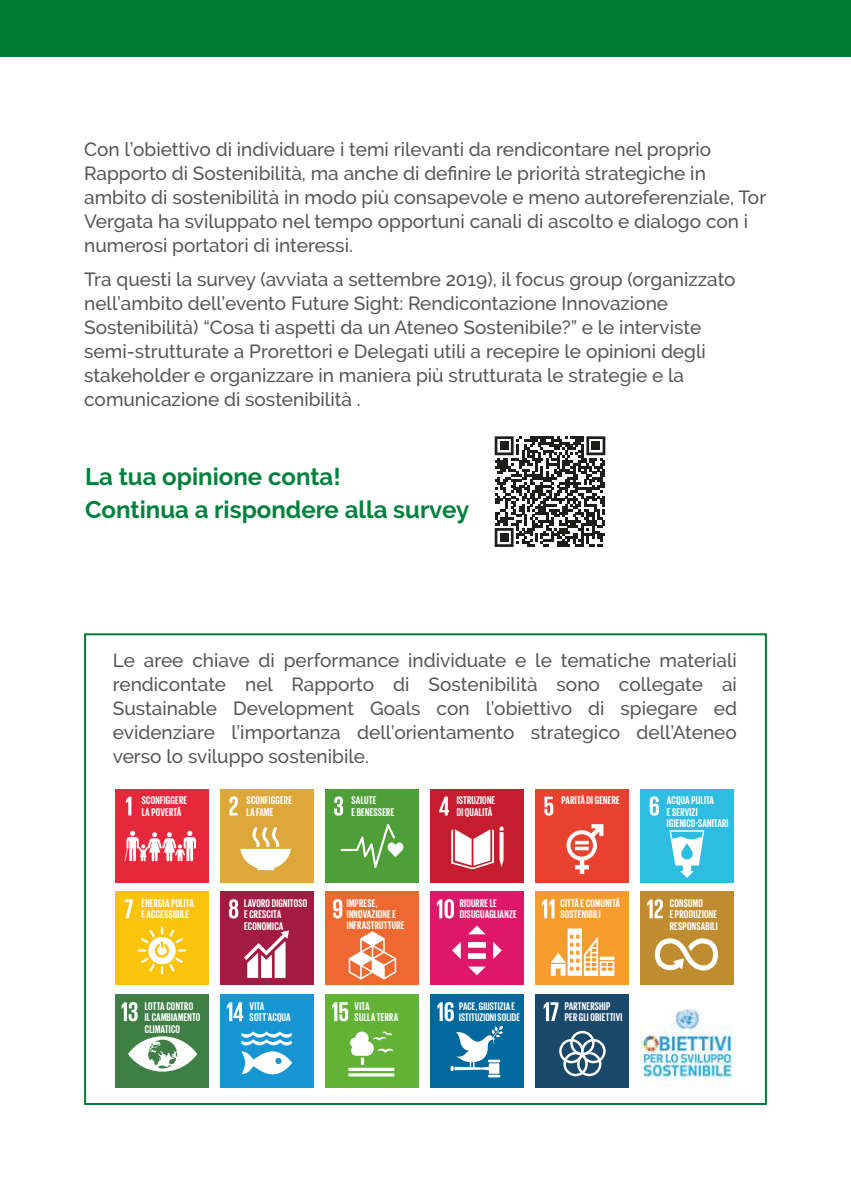
<style>
.page{position:relative;width:851px;height:1191px;background:#fff}
.page>*{position:absolute;margin:0;border:0;box-sizing:border-box;transform-origin:0 0}
.t1{font:700 24px/32.8px "Raleway";color:#00823c}
.t2{font:500 19px/24px "Raleway";color:#575756}
.t3{font:700 11.4px/11.4px "Giorgio Sans";letter-spacing:.02em;color:#fff}
.t4{font:700 11.2px/11.2px "Giorgio Sans";letter-spacing:.015em;color:#fff}
</style>
<div class="page">
<svg style="left:494px;top:436px;width:111px;height:111px"></svg>
<div style="left:500px;top:533px;width:8px;height:8px;background:#1d1d1b"></div>
<div style="left:0;top:0;width:850px;height:57px;background:#007d34"></div>
<div style="left:84px;top:633px;width:682px;height:472px;border:2px solid #007d34"></div>
<div style="left:115px;top:788px;width:94px;height:94px;background:#e6283c"></div>
<svg style="left:126px;top:796px;width:5px;height:19px"></svg>
<svg style="left:125px;top:830px;width:71px;height:31px"></svg>
<div style="left:220px;top:788px;width:93px;height:94px;background:#dda73a"></div>
<svg style="left:229px;top:796px;width:9px;height:19px"></svg>
<svg style="left:240px;top:827px;width:51px;height:43px"></svg>
<div style="left:325px;top:788px;width:93px;height:94px;background:#4e9f38"></div>
<svg style="left:334px;top:796px;width:9px;height:19px"></svg>
<svg style="left:340px;top:824px;width:63px;height:44px"></svg>
<div style="left:430px;top:788px;width:93px;height:94px;background:#c51d2e"></div>
<svg style="left:439px;top:796px;width:10px;height:19px"></svg>
<svg style="left:451px;top:826px;width:52px;height:43px"></svg>
<div style="left:535px;top:788px;width:93px;height:94px;background:#e8422f"></div>
<svg style="left:544px;top:796px;width:9px;height:19px"></svg>
<svg style="left:566px;top:824px;width:37px;height:50px"></svg>
<hr style="left:574px;top:841px;width:14px;height:3px;background:#fff">
<svg style="left:574px;top:846px;width:14px;height:4px"></svg>
<div style="left:640px;top:788px;width:93px;height:94px;background:#2ebce1"></div>
<svg style="left:649px;top:796px;width:10px;height:19px"></svg>
<svg style="left:669px;top:830px;width:35px;height:48px"></svg>
<div style="left:115px;top:891px;width:94px;height:94px;background:#fcc30c"></div>
<svg style="left:125px;top:899px;width:8px;height:19px"></svg>
<svg style="left:138px;top:926px;width:48px;height:48px"></svg>
<div style="left:220px;top:891px;width:93px;height:94px;background:#a31b43"></div>
<svg style="left:229px;top:899px;width:9px;height:19px"></svg>
<svg style="left:244px;top:930px;width:45px;height:48px"></svg>
<div style="left:325px;top:891px;width:93px;height:94px;background:#ed692f"></div>
<svg style="left:333px;top:899px;width:9px;height:19px"></svg>
<svg style="left:348px;top:931px;width:48px;height:48px"></svg>
<div style="left:430px;top:891px;width:93px;height:94px;background:#de1868"></div>
<svg style="left:437px;top:899px;width:17px;height:19px"></svg>
<div style="left:468px;top:953px;width:18px;height:6px;background:#fff"></div>
<div style="left:468px;top:942px;width:18px;height:5px;background:#fff"></div>
<svg style="left:468px;top:925px;width:17px;height:9px"></svg>
<svg style="left:493px;top:942px;width:8px;height:17px"></svg>
<svg style="left:468px;top:966px;width:17px;height:9px"></svg>
<svg style="left:452px;top:942px;width:8px;height:17px"></svg>
<div style="left:535px;top:891px;width:93px;height:94px;background:#f59c2d"></div>
<svg style="left:541px;top:899px;width:13px;height:19px"></svg>
<svg style="left:550px;top:928px;width:64px;height:48px"></svg>
<div style="left:640px;top:891px;width:93px;height:94px;background:#bf8c30"></div>
<svg style="left:647px;top:899px;width:15px;height:19px"></svg>
<svg style="left:655px;top:938px;width:63px;height:32px"></svg>
<div style="left:115px;top:994px;width:94px;height:94px;background:#3f7f45"></div>
<svg style="left:121px;top:1002px;width:17px;height:19px"></svg>
<svg style="left:128px;top:1036px;width:69px;height:35px"></svg>
<div style="left:220px;top:994px;width:93px;height:94px;background:#1896d4"></div>
<svg style="left:227px;top:1002px;width:16px;height:19px"></svg>
<svg style="left:241px;top:1031px;width:51px;height:43px"></svg>
<div style="left:325px;top:994px;width:93px;height:94px;background:#61b235"></div>
<svg style="left:332px;top:1002px;width:16px;height:19px"></svg>
<svg style="left:348px;top:1067px;width:46px;height:4px"></svg>
<hr style="left:348px;top:1073px;width:46px;height:3px;background:#fff">
<svg style="left:350px;top:1031px;width:43px;height:33px"></svg>
<div style="left:535px;top:994px;width:93px;height:94px;background:#1a486a"></div>
<svg style="left:543px;top:1002px;width:15px;height:19px"></svg>
<svg style="left:559px;top:1030px;width:46px;height:46px"></svg>
<div style="left:430px;top:994px;width:93px;height:94px;background:#02699f"></div>
<svg style="left:437px;top:1002px;width:66px;height:75px"></svg>
<img style="left:640px;top:1009px;width:93px;height:78px">
<p class="t2" style="left:84px;top:137px;width:683px">Con l’obiettivo di individuare i temi rilevanti da rendicontare nel proprio Rapporto di Sostenibilità, ma anche di definire le priorità strategiche in ambito di sostenibilità in modo più consapevole e meno autoreferenziale, Tor Vergata ha sviluppato nel tempo opportuni canali di ascolto e dialogo con i numerosi portatori di interessi.</p>
<p class="t2" style="left:84px;top:267px;width:653px">Tra questi la survey (avviata a settembre 2019), il focus group (organizzato nell’ambito dell’evento Future Sight: Rendicontazione Innovazione Sostenibilità) “Cosa ti aspetti da un Ateneo Sostenibile?” e le interviste semi-strutturate a Prorettori e Delegati utili a recepire le opinioni degli stakeholder e organizzare in maniera più strutturata le strategie e la comunicazione di sostenibilità .</p>
<p class="t1" style="left:85px;top:460px;width:385px">La tua opinione conta!<br>Continua a rispondere alla survey</p>
<p class="t2" style="left:113px;top:648px;width:625px;text-align:justify">Le aree chiave di performance individuate e le tematiche materiali rendicontate nel Rapporto di Sostenibilità sono collegate ai Sustainable Development Goals con l’obiettivo di spiegare ed evidenziare l’importanza dell’orientamento strategico dell’Ateneo verso lo sviluppo sostenibile.</p>
<p class="t3" style="left:142px;top:794px;width:47px">SCONFIGGERE<br>LA POVERTÀ</p>
<p class="t3" style="left:246px;top:794px;width:47px">SCONFIGGERE<br>LA FAME</p>
<p class="t3" style="left:351px;top:794px;width:44px">SALUTE<br>E BENESSERE</p>
<p class="t3" style="left:456px;top:794px;width:40px">ISTRUZIONE<br>DI QUALITÀ</p>
<p class="t3" style="left:561px;top:794px;width:60px">PARITÀ DI GENERE</p>
<p class="t3" style="left:666px;top:794px;width:63px">ACQUA PULITA<br>E SERVIZI<br>IGIENICO-SANITARI</p>
<p class="t3" style="left:141px;top:897px;width:54px">ENERGIA PULITA<br>E ACCESSIBILE</p>
<p class="t3" style="left:244px;top:897px;width:65px">LAVORO DIGNITOSO<br>E CRESCITA<br>ECONOMICA</p>
<p class="t3" style="left:347px;top:897px;width:59px">IMPRESE,<br>INNOVAZIONE E<br>INFRASTRUTTURE</p>
<p class="t3" style="left:459px;top:897px;width:58px">RIDURRE LE<br>DISUGUAGLIANZE</p>
<p class="t3" style="left:560px;top:897px;width:61px">CITTÀ E COMUNITÀ<br>SOSTENIBILI</p>
<p class="t3" style="left:669px;top:897px;width:49px">CONSUMO<br>E PRODUZIONE<br>RESPONSABILI</p>
<p class="t3" style="left:145px;top:1000px;width:57px">LOTTA CONTRO<br>IL CAMBIAMENTO<br>CLIMATICO</p>
<p class="t3" style="left:249px;top:1000px;width:43px">VITA<br>SOTT’ACQUA</p>
<p class="t3" style="left:354px;top:1000px;width:45px">VITA<br>SULLA TERRA</p>
<p class="t3" style="left:564px;top:1000px;width:59px">PARTNERSHIP<br>PER GLI OBIETTIVI</p>
<p class="t4" style="left:459px;top:1000px;width:62px">PACE, GIUSTIZIA E<br>ISTITUZIONI SOLIDE</p>
</div>
